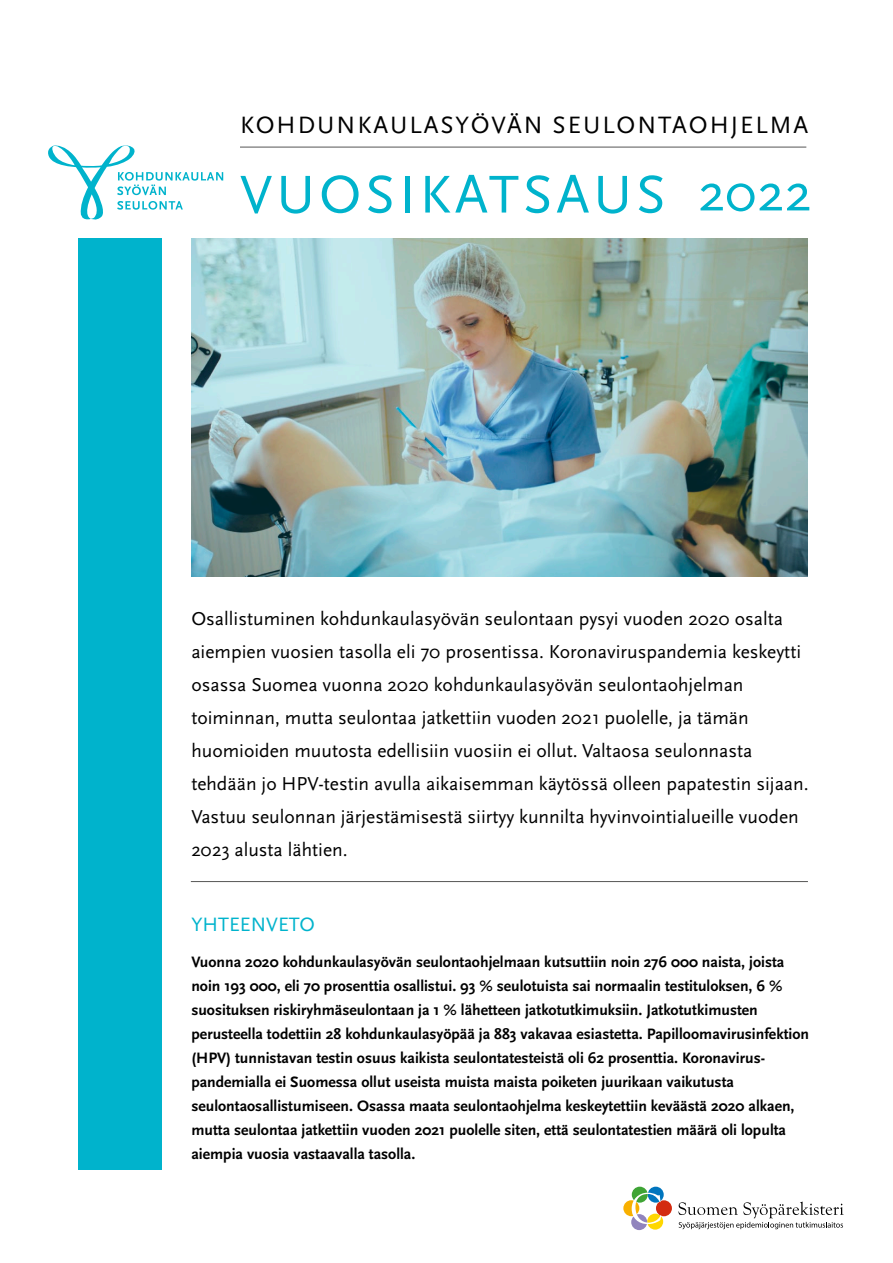
<style>
.page{position:relative;width:893px;height:1263px;background:#fff}
.page>*{position:absolute;margin:0;border:0;box-sizing:border-box;transform-origin:0 0}
.t1{font:55.5px "Scala Sans Pro";letter-spacing:.07em;color:#00b3cc}
.t2{font:24.75px "Scala Sans Pro";letter-spacing:.08em;color:#000}
.t3{font:20.25px "Scala Sans Pro";color:#00b3cc}
.t4{font:19.5px/33px "Scala Sans Pro";color:#000}
.t5{font:700 15.75px/24px "Scala Sans Pro";color:#000}
</style>
<div class="page">
<div style="left:647px;top:1213px;width:16px;height:16px;background:#ffd700;border-radius:50%"></div>
<div style="left:656px;top:1200px;width:16px;height:16px;background:#d32b0f;border-radius:50%"></div>
<div style="left:648px;top:1187px;width:16px;height:15px;background:#0075be;border-radius:50%"></div>
<div style="left:632px;top:1187px;width:16px;height:15px;background:#3fa435;border-radius:50%"></div>
<svg style="left:623px;top:1200px;width:16px;height:16px"></svg>
<div style="left:631px;top:1214px;width:16px;height:16px;background:#9184bd;border-radius:50%"></div>
<svg style="left:632px;top:1193px;width:29px;height:31px"></svg>
<svg style="left:678px;top:1201px;width:166px;height:28px"></svg>
<img style="left:191px;top:238px;width:617px;height:339px">
<svg style="left:48px;top:145px;width:175px;height:75px"></svg>
<div style="left:78px;top:238px;width:84px;height:931px;background:#00b3cc"></div>
<hr style="left:191px;top:881px;width:617px;height:1px;background:#565655">
<hr style="left:240px;top:147px;width:566px;height:1px;background:#565655">
<h2 class="t2" style="left:240px;top:111px;width:570px">KOHDUNKAULASYÖVÄN SEULONTAOHJELMA</h2>
<h1 class="t1" style="left:240px;top:163px;width:574px">VUOSIKATSAUS 2022</h1>
<p class="t4" style="left:191px;top:602px;width:619px">Osallistuminen kohdunkaulasyövän seulontaan pysyi vuoden 2020 osalta aiempien vuosien tasolla eli 70 prosentissa. Koronaviruspandemia keskeytti osassa Suomea vuonna 2020 kohdunkaulasyövän seulontaohjelman toiminnan, mutta seulontaa jatkettiin vuoden 2021 puolelle, ja tämän huomioiden muutosta edellisiin vuosiin ei ollut. Valtaosa seulonnasta tehdään jo HPV-testin avulla aikaisemman käytössä olleen papatestin sijaan.<br>Vastuu seulonnan järjestämisestä siirtyy kunnilta hyvinvointialueille vuoden 2023 alusta lähtien.</p>
<p class="t3" style="left:191px;top:912px;width:125px">YHTEENVETO</p>
<p class="t5" style="left:191px;top:949px;width:619px">Vuonna 2020 kohdunkaulasyövän seulontaohjelmaan kutsuttiin noin 276 000 naista, joista noin 193 000, eli 70 prosenttia osallistui. 93 % seulotuista sai normaalin testituloksen, 6 % suosituksen riskiryhmäseulontaan ja 1 % lähetteen jatkotutkimuksiin. Jatkotutkimusten perusteella todettiin 28 kohdunkaulasyöpää ja 883 vakavaa esiastetta. Papilloomavirusinfektion (HPV) tunnistavan testin osuus kaikista seulontatesteistä oli 62 prosenttia. Koronavirus&shy;pandemialla ei Suomessa ollut useista muista maista poiketen juurikaan vaikutusta seulontaosallistumiseen. Osassa maata seulontaohjelma keskeytettiin keväästä 2020 alkaen, mutta seulontaa jatkettiin vuoden 2021 puolelle siten, että seulontatestien määrä oli lopulta aiempia vuosia vastaavalla tasolla.</p>
</div>
